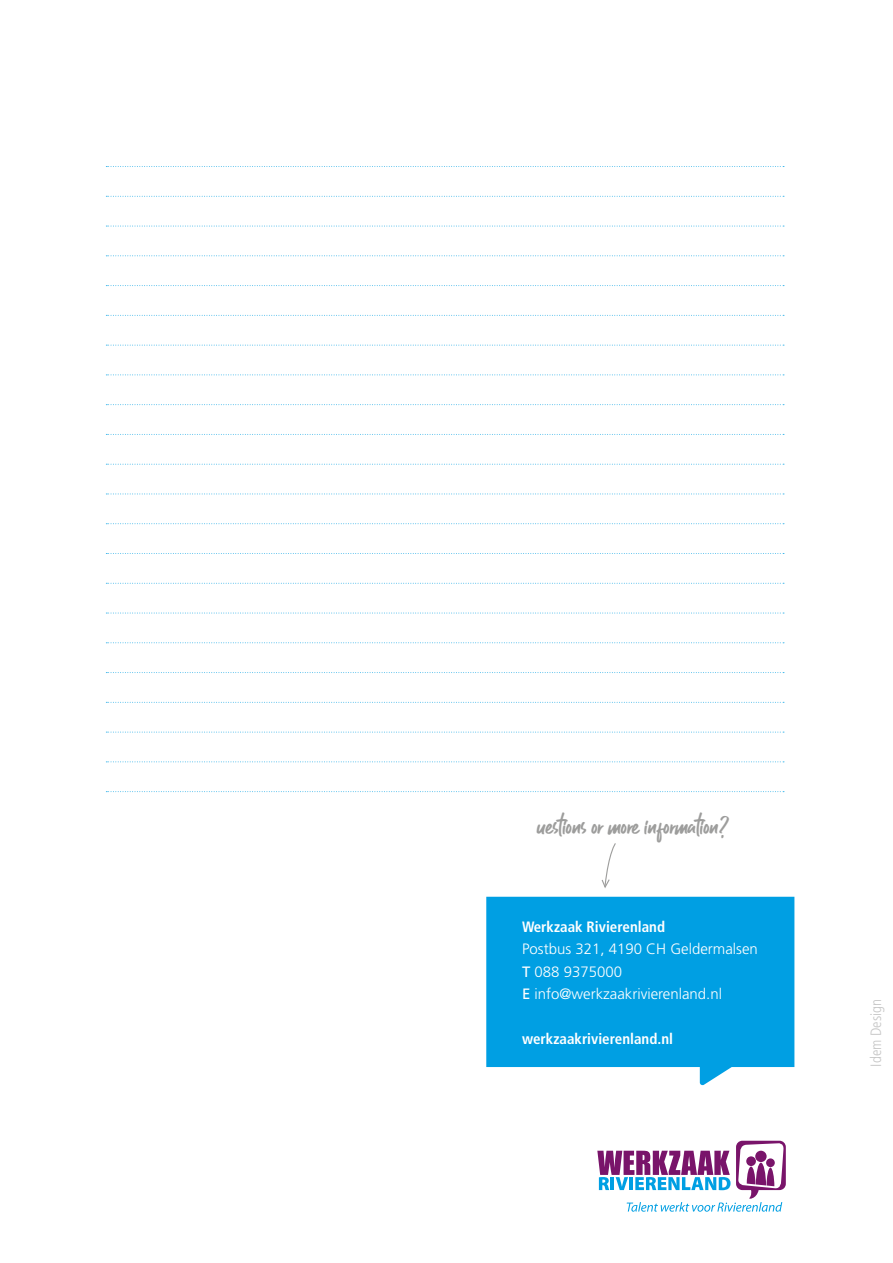
<style>
.page{position:relative;width:893px;height:1263px;background:#fff}
.page>*{position:absolute;margin:0;border:0;box-sizing:border-box;transform-origin:0 0}
.t1{font:22.5px "Guthen Bloots Personal Use";color:#9d9d9c}
.t2{font:300 15px/22.5px "Frutiger LT Std";color:#fff}
.t3{font:700 condensed 15px "Frutiger LT Std";color:#fff}
.t4{font:300 condensed 15px "Frutiger LT Std";color:#c6c6c6}
.s1{font-weight:400}
</style>
<div class="page">
<svg style="left:597px;top:1141px;width:189px;height:71px"></svg>
<svg style="left:106px;top:166px;width:678px;height:1px"></svg>
<svg style="left:106px;top:196px;width:678px;height:1px"></svg>
<svg style="left:106px;top:226px;width:678px;height:1px"></svg>
<svg style="left:106px;top:255px;width:678px;height:1px"></svg>
<svg style="left:106px;top:285px;width:678px;height:1px"></svg>
<svg style="left:106px;top:315px;width:678px;height:1px"></svg>
<svg style="left:106px;top:345px;width:678px;height:1px"></svg>
<svg style="left:106px;top:374px;width:678px;height:1px"></svg>
<svg style="left:106px;top:404px;width:678px;height:1px"></svg>
<svg style="left:106px;top:434px;width:678px;height:1px"></svg>
<svg style="left:106px;top:464px;width:678px;height:1px"></svg>
<svg style="left:106px;top:494px;width:678px;height:1px"></svg>
<svg style="left:106px;top:523px;width:678px;height:1px"></svg>
<svg style="left:106px;top:553px;width:678px;height:1px"></svg>
<svg style="left:106px;top:583px;width:678px;height:1px"></svg>
<svg style="left:106px;top:613px;width:678px;height:1px"></svg>
<svg style="left:106px;top:642px;width:678px;height:1px"></svg>
<svg style="left:106px;top:672px;width:678px;height:1px"></svg>
<svg style="left:106px;top:702px;width:678px;height:1px"></svg>
<svg style="left:106px;top:732px;width:678px;height:1px"></svg>
<svg style="left:106px;top:761px;width:678px;height:1px"></svg>
<svg style="left:106px;top:791px;width:678px;height:1px"></svg>
<svg style="left:486px;top:897px;width:308px;height:189px;background:#1ba9e6"></svg>
<svg style="left:601px;top:843px;width:15px;height:45px"></svg>
<h1 class="t1" style="left:537px;top:812px;width:193px">uestions or more information?</h1>
<p class="t3" style="left:522px;top:917px;width:145px">Werkzaak Rivierenland</p>
<p class="t2" style="left:522px;top:938px;width:237px">Postbus 321, 4190 CH Geldermalsen<br><span class="s1">T</span> 088 9375000<br><span class="s1">E</span> info@werkzaakrivierenland.nl</p>
<p class="t3" style="left:522px;top:1030px;width:153px">werkzaakrivierenland.nl</p>
<p class="t4" style="left:867px;top:1067px;width:69px;rotate:-90deg">Idem Design</p>
</div>
